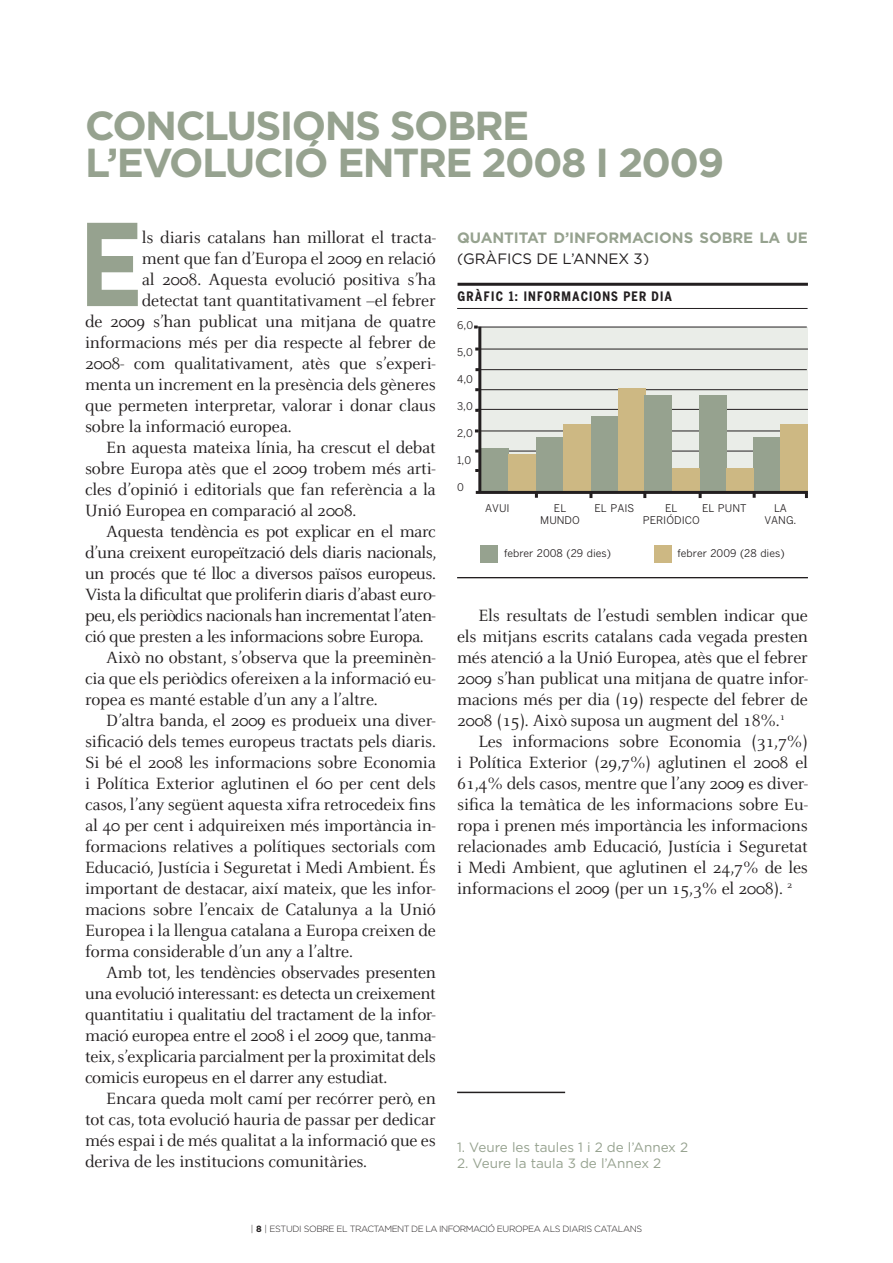
<style>
.page{position:relative;width:893px;height:1263px;background:#fff}
.page>*{position:absolute;margin:0;border:0;box-sizing:border-box;transform-origin:0 0}
.t1{font:700 118.95px "Gotham";color:#96a28f;scale:.8 1}
.t2{font:700 40.5px/37.5px "Gotham";letter-spacing:-.04em;color:#96a28f}
.t3{font:18px/21px "Celeste";letter-spacing:-.01em;color:#231f20;text-align:justify}
.t4{font:700 15px "Gotham";letter-spacing:-.005em;color:#96a28f}
.t5{font:15px "Gotham";letter-spacing:-.005em;color:#231f20}
.t6{font:13.5px "Gotham";color:#96a28f}
.t7{font:700 condensed 12.9px "Benton Gothic";letter-spacing:.085em;color:#231f20}
.t8{font:10.5px/12px "Benton Gothic";color:#231f20;text-align:center}
.t9{font:300 9px "Gotham";letter-spacing:-.04em;color:#231f20}
.s1{font-weight:700}
</style>
<div class="page">
<hr style="left:457px;top:1092px;width:108px;height:1px;background:#231f20">
<hr style="left:457px;top:575px;width:351px;height:3px;background:#231f20">
<div style="left:446px;top:266px;width:362px;height:311px;background:#fff"></div>
<div style="left:480px;top:327px;width:328px;height:164px;background:#eaede8"></div>
<hr style="left:477px;top:349px;width:331px;height:1px;background:#231f20">
<hr style="left:477px;top:369px;width:330px;height:1px;background:#231f20">
<hr style="left:477px;top:389px;width:331px;height:1px;background:#231f20">
<hr style="left:477px;top:409px;width:331px;height:1px;background:#231f20">
<hr style="left:477px;top:431px;width:331px;height:1px;background:#231f20">
<hr style="left:477px;top:451px;width:331px;height:1px;background:#231f20">
<hr style="left:477px;top:470px;width:331px;height:1px;background:#231f20">
<hr style="left:476px;top:327px;width:331px;height:1px;background:#231f20">
<svg style="left:535px;top:494px;width:3px;height:4px"></svg>
<svg style="left:589px;top:494px;width:3px;height:4px"></svg>
<svg style="left:643px;top:494px;width:3px;height:4px"></svg>
<svg style="left:699px;top:494px;width:3px;height:4px"></svg>
<svg style="left:805px;top:494px;width:3px;height:4px"></svg>
<hr style="left:457px;top:308px;width:351px;height:1px;background:#231f20">
<hr style="left:457px;top:283px;width:351px;height:3px;background:#231f20">
<div style="left:481px;top:448px;width:27px;height:44px;background:#96a28f"></div>
<div style="left:508px;top:454px;width:28px;height:38px;background:#cdb883"></div>
<div style="left:536px;top:437px;width:27px;height:55px;background:#96a28f"></div>
<div style="left:753px;top:437px;width:27px;height:55px;background:#96a28f"></div>
<div style="left:564px;top:424px;width:27px;height:68px;background:#cdb883"></div>
<div style="left:781px;top:424px;width:27px;height:68px;background:#cdb883"></div>
<div style="left:591px;top:416px;width:27px;height:76px;background:#96a28f"></div>
<div style="left:618px;top:388px;width:28px;height:105px;background:#cdb883"></div>
<div style="left:645px;top:395px;width:27px;height:97px;background:#96a28f"></div>
<div style="left:699px;top:395px;width:28px;height:97px;background:#96a28f"></div>
<div style="left:672px;top:468px;width:27px;height:24px;background:#cdb883"></div>
<div style="left:726px;top:468px;width:28px;height:24px;background:#cdb883"></div>
<hr style="left:478px;top:327px;width:3px;height:165px;background:#231f20">
<svg style="left:753px;top:494px;width:3px;height:4px"></svg>
<hr style="left:476px;top:491px;width:332px;height:3px;background:#231f20">
<div style="left:480px;top:545px;width:17px;height:17px;background:#96a28f"></div>
<div style="left:654px;top:545px;width:17px;height:17px;background:#cdb883"></div>
<h2 class="t2" style="left:85px;top:106px;width:641px">CONCLUSIONS SOBRE<br>L’EVOLUCIÓ ENTRE 2008 I 2009</h2>
<h1 class="t1" style="left:79px;top:195px;width:65px">E</h1>
<p class="t3" style="left:142px;top:228px;width:295px">ls diaris catalans han millorat el tracta-</p>
<p class="t3" style="left:142px;top:249px;width:295px">ment que fan d’Europa el 2009 en relació</p>
<p class="t3" style="left:142px;top:270px;width:295px">al 2008. Aquesta evolució positiva s’ha</p>
<p class="t3" style="left:142px;top:291px;width:295px">detectat tant quantitativament –el febrer</p>
<p class="t3" style="left:85px;top:312px;width:352px">de 2009 s’han publicat una mitjana de quatre</p>
<p class="t3" style="left:85px;top:333px;width:352px">informacions més per dia respecte al febrer de</p>
<p class="t3" style="left:85px;top:354px;width:352px">2008- com qualitativament, atès que s’experi-</p>
<p class="t3" style="left:85px;top:375px;width:352px">menta un increment en la presència dels gèneres</p>
<p class="t3" style="left:85px;top:396px;width:352px">que permeten interpretar, valorar i donar claus</p>
<p class="t3" style="left:85px;top:417px;width:208px">sobre la informació europea.</p>
<p class="t3" style="left:106px;top:438px;width:331px">En aquesta mateixa línia, ha crescut el debat</p>
<p class="t3" style="left:85px;top:459px;width:352px">sobre Europa atès que el 2009 trobem més arti-</p>
<p class="t3" style="left:85px;top:480px;width:352px">cles d’opinió i editorials que fan referència a la</p>
<p class="t3" style="left:85px;top:501px;width:273px">Unió Europea en comparació al 2008.</p>
<p class="t3" style="left:106px;top:522px;width:331px">Aquesta tendència es pot explicar en el marc</p>
<p class="t3" style="left:85px;top:543px;width:353px">d’una creixent europeïtzació dels diaris nacionals,</p>
<p class="t3" style="left:85px;top:564px;width:352px">un procés que té lloc a diversos països europeus.</p>
<p class="t3" style="left:85px;top:585px;width:352px">Vista la dificultat que proliferin diaris d’abast euro-</p>
<p class="t3" style="left:85px;top:606px;width:352px">peu, els periòdics nacionals han incrementat l’aten-</p>
<p class="t3" style="left:85px;top:627px;width:340px">ció que presten a les informacions sobre Europa.</p>
<p class="t3" style="left:106px;top:648px;width:331px">Això no obstant, s’observa que la preeminèn-</p>
<p class="t3" style="left:85px;top:669px;width:352px">cia que els periòdics ofereixen a la informació eu-</p>
<p class="t3" style="left:85px;top:690px;width:294px">ropea es manté estable d’un any a l’altre.</p>
<p class="t3" style="left:106px;top:711px;width:331px">D’altra banda, el 2009 es produeix una diver-</p>
<p class="t3" style="left:85px;top:732px;width:352px">sificació dels temes europeus tractats pels diaris.</p>
<p class="t3" style="left:85px;top:753px;width:352px">Si bé el 2008 les informacions sobre Economia</p>
<p class="t3" style="left:85px;top:774px;width:352px">i Política Exterior aglutinen el 60 per cent dels</p>
<p class="t3" style="left:85px;top:795px;width:352px">casos, l’any següent aquesta xifra retrocedeix fins</p>
<p class="t3" style="left:85px;top:816px;width:352px">al 40 per cent i adquireixen més importància in-</p>
<p class="t3" style="left:85px;top:837px;width:352px">formacions relatives a polítiques sectorials com</p>
<p class="t3" style="left:85px;top:858px;width:352px">Educació, Justícia i Seguretat i Medi Ambient. És</p>
<p class="t3" style="left:85px;top:879px;width:352px">important de destacar, així mateix, que les infor-</p>
<p class="t3" style="left:85px;top:900px;width:352px">macions sobre l’encaix de Catalunya a la Unió</p>
<p class="t3" style="left:85px;top:921px;width:352px">Europea i la llengua catalana a Europa creixen de</p>
<p class="t3" style="left:85px;top:942px;width:269px">forma considerable d’un any a l’altre.</p>
<p class="t3" style="left:106px;top:963px;width:331px">Amb tot, les tendències observades presenten</p>
<p class="t3" style="left:85px;top:984px;width:352px">una evolució interessant: es detecta un creixement</p>
<p class="t3" style="left:85px;top:1005px;width:352px">quantitatiu i qualitatiu del tractament de la infor-</p>
<p class="t3" style="left:85px;top:1026px;width:352px">mació europea entre el 2008 i el 2009 que, tanma-</p>
<p class="t3" style="left:85px;top:1047px;width:352px">teix, s’explicaria parcialment per la proximitat dels</p>
<p class="t3" style="left:85px;top:1068px;width:304px">comicis europeus en el darrer any estudiat.</p>
<p class="t3" style="left:106px;top:1089px;width:331px">Encara queda molt camí per recórrer però, en</p>
<p class="t3" style="left:85px;top:1110px;width:352px">tot cas, tota evolució hauria de passar per dedicar</p>
<p class="t3" style="left:85px;top:1131px;width:352px">més espai i de més qualitat a la informació que es</p>
<p class="t3" style="left:85px;top:1152px;width:284px">deriva de les institucions comunitàries.</p>
<p class="t4" style="left:457px;top:229px;width:341px">QUANTITAT D’INFORMACIONS SOBRE LA UE</p>
<p class="t5" style="left:457px;top:250px;width:194px">(Gràfics de l’Annex 3)</p>
<p class="t7" style="left:457px;top:289px;width:216px">GRÀFIC 1: INFORMACIONS PER DIA</p>
<p class="t8" style="left:457px;top:319px;width:18px">6,0</p>
<p class="t8" style="left:457px;top:346px;width:17px">5,0</p>
<p class="t8" style="left:457px;top:373px;width:17px">4,0</p>
<p class="t8" style="left:457px;top:400px;width:17px">3,0</p>
<p class="t8" style="left:457px;top:427px;width:17px">2,0</p>
<p class="t8" style="left:457px;top:454px;width:16px">1,0</p>
<p class="t8" style="left:457px;top:481px;width:8px">0</p>
<p class="t8" style="left:485px;top:502px;width:26px">avui</p>
<p class="t8" style="left:540px;top:502px;width:41px">EL<br>MUNDO</p>
<p class="t8" style="left:594px;top:502px;width:41px">EL PAIS</p>
<p class="t8" style="left:643px;top:502px;width:58px">EL<br>PERIÓDICO</p>
<p class="t8" style="left:702px;top:502px;width:46px">EL PU NT</p>
<p class="t8" style="left:764px;top:502px;width:34px">LA<br>VANG.</p>
<p class="t8" style="left:504px;top:547px;width:109px">febrer 2008 (29 dies)</p>
<p class="t8" style="left:677px;top:547px;width:109px">febrer 2009 (28 dies)</p>
<p class="t3" style="left:457px;top:606px;width:352px;text-indent:21px">Els resultats de l’estudi semblen indicar que els mitjans escrits catalans cada vegada presten més atenció a la Unió Europea, atès que el febrer 2009 s’han publicat una mitjana de quatre infor&shy;macions més per dia (19) respecte del febrer de 2008 (15). Això suposa un augment del 18%.<sup>1</sup></p>
<p class="t3" style="left:457px;top:732px;width:352px;text-indent:21px">Les informacions sobre Economia (31,7%) i Política Exterior (29,7%) aglutinen el 2008 el 61,4% dels casos, mentre que l’any 2009 es diver&shy;sifica la temàtica de les informacions sobre Eu&shy;ropa i prenen més importància les informacions relacionades amb Educació, Justícia i Seguretat i Medi Ambient, que aglutinen el 24,7% de les informacions el 2009 (per un 15,3% el 2008). <sup>2</sup></p>
<p class="t6" style="left:457px;top:1139px;width:233px">1. Veure les taules 1 i 2 de l’Annex 2</p>
<p class="t6" style="left:457px;top:1156px;width:206px">2. Veure la taula 3 de l’Annex 2</p>
<p class="t9" style="left:251px;top:1224px;width:393px">| <span class="s1">8</span> | ESTUDI SOBRE EL TRACTAMENT DE LA INFORMACIÓ EUROPEA ALS DIARIS CATALANS</p>
</div>
